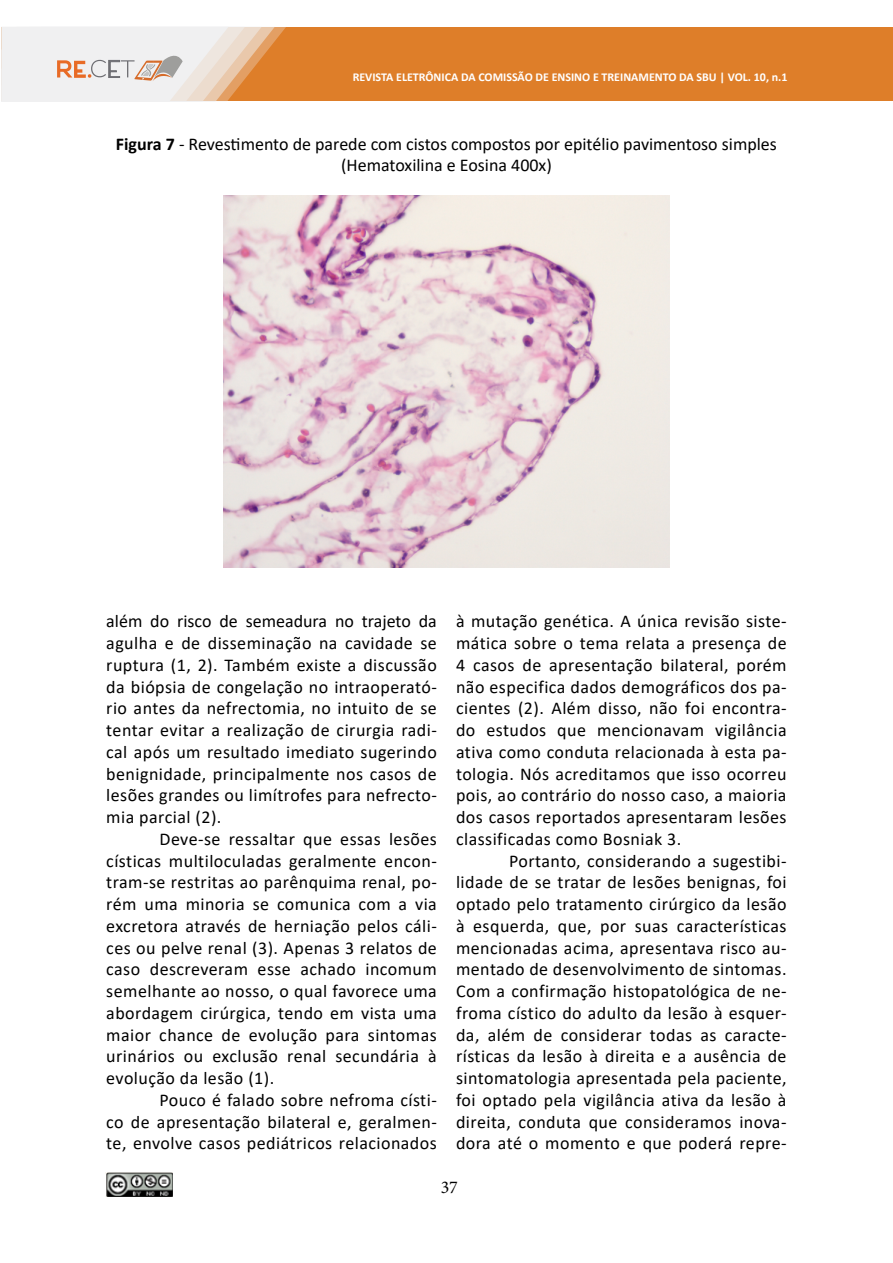
<style>
.page{position:relative;width:893px;height:1263px;background:#fff}
.page>*{position:absolute;margin:0;border:0;box-sizing:border-box;transform-origin:0 0}
.TEXTO_BASE{font:18px/21.8px "Calibri";letter-spacing:.025em;color:#000;text-align:justify}
.TITULO_IMAGEM{font:18px/21px "Calibri";color:#000;text-align:center}
.t1{font:18px "Minion Pro";color:#000}
.t2{font:700 12px "Calibri";color:#fff}
.s1{font-weight:700}
</style>
<div class="page">
<div style="left:1px;top:28px;width:892px;height:73px;background:#de7e29"></div>
<svg style="left:1px;top:27px;width:285px;height:74px;background:#ead9cb"></svg>
<img style="left:106px;top:1172px;width:67px;height:25px">
<img style="left:223px;top:196px;width:447px;height:372px">
<p class="t2" style="left:353px;top:69px;width:436px">REVISTA ELETRÔNICA DA COMISSÃO DE ENSINO E TREINAMENTO DA SBU | VOL. 10, n.1</p>
<p class="TITULO_IMAGEM" style="left:116px;top:133px;width:662px"><span class="s1">Figura 7</span> - Revestimento de parede com cistos compostos por epitélio pavimentoso simples (Hematoxilina e Eosina 400x)</p>
<p class="TEXTO_BASE" style="left:106px;top:610px;width:332px">além do risco de semeadura no trajeto da agulha e de disseminação na cavidade se ruptura (1, 2). Também existe a discussão da biópsia de congelação no intraoperató&shy;rio antes da nefrectomia, no intuito de se tentar evitar a realização de cirurgia radi&shy;cal após um resultado imediato sugerindo benignidade, principalmente nos casos de lesões grandes ou limítrofes para nefrecto&shy;mia parcial (2).</p>
<p class="TEXTO_BASE" style="left:106px;top:827px;width:332px;text-indent:53px">Deve-se ressaltar que essas lesões císticas multiloculadas geralmente encon&shy;tram-se restritas ao parênquima renal, po&shy;rém uma minoria se comunica com a via excretora através de herniação pelos cáli&shy;ces ou pelve renal (3). Apenas 3 relatos de caso descreveram esse achado incomum semelhante ao nosso, o qual favorece uma abordagem cirúrgica, tendo em vista uma maior chance de evolução para sintomas urinários ou exclusão renal secundária à evolução da lesão (1).</p>
<p class="TEXTO_BASE" style="left:106px;top:1088px;width:332px;text-indent:53px">Pouco é falado sobre nefroma císti&shy;co de apresentação bilateral e, geralmen&shy;te, envolve casos pediátricos relacionados</p>
<p class="TEXTO_BASE" style="left:456px;top:610px;width:332px">à mutação genética. A única revisão siste&shy;mática sobre o tema relata a presença de 4 casos de apresentação bilateral, porém não especifica dados demográficos dos pa&shy;cientes (2). Além disso, não foi encontra&shy;do estudos que mencionavam vigilância ativa como conduta relacionada à esta pa&shy;tologia. Nós acreditamos que isso ocorreu pois, ao contrário do nosso caso, a maioria dos casos reportados apresentaram lesões classificadas como Bosniak 3.</p>
<p class="TEXTO_BASE" style="left:456px;top:849px;width:332px;text-indent:53px">Portanto, considerando a sugestibi&shy;lidade de se tratar de lesões benignas, foi optado pelo tratamento cirúrgico da lesão à esquerda, que, por suas características mencionadas acima, apresentava risco au&shy;mentado de desenvolvimento de sintomas.<br>Com a confirmação histopatológica de ne&shy;froma cístico do adulto da lesão à esquer&shy;da, além de considerar todas as caracte&shy;rísticas da lesão à direita e a ausência de sintomatologia apresentada pela paciente, foi optado pela vigilância ativa da lesão à direita, conduta que consideramos inova&shy;dora até o momento e que poderá repre-</p>
<p class="t1" style="left:441px;top:1175px;width:19px">37</p>
</div>
